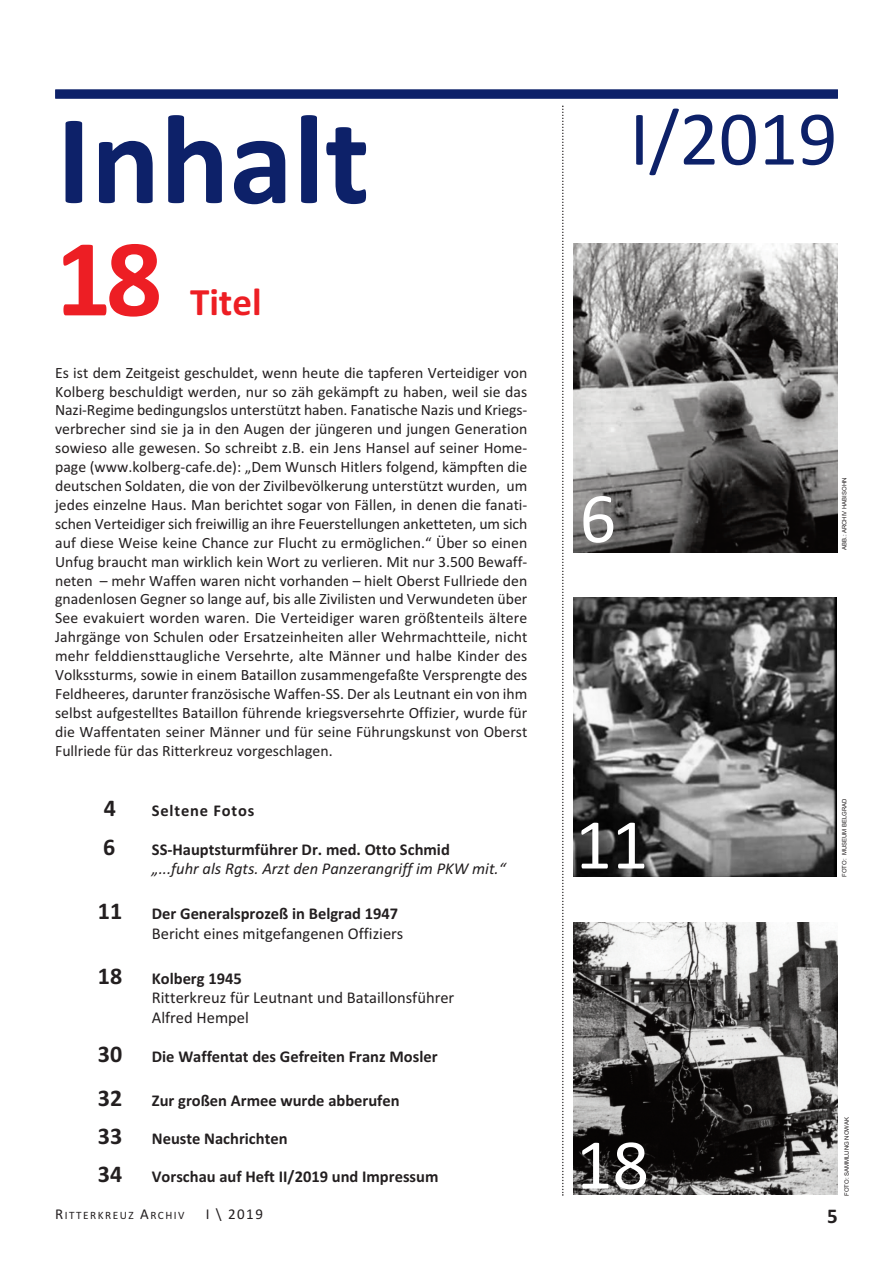
<style>
.page{position:relative;width:893px;height:1263px;background:#fff}
.page>*{position:absolute;margin:0;border:0;box-sizing:border-box;transform-origin:0 0}
.t1{font:700 129px "Calibri";color:#0d2169}
.t2{font:700 111px "Calibri";color:#ed1e24}
.t3{font:78px "Calibri";color:#0d2169}
.t4{font:72px "Calibri";color:#fff}
.t5{font:700 39px "Calibri";color:#ed1e24}
.t6{font:700 24px "Calibri";color:#231f20}
.t7{font:700 21px "Calibri";color:#231f20}
.t8{font:700 16.5px "Calibri";color:#231f20}
.t9{font:16.5px/19.5px "Calibri";color:#231f20}
.t10{font:italic 16.5px "Calibri";color:#231f20}
.t11{font:700 16.5px "Calibri";letter-spacing:.05em;color:#231f20}
.t12{font:15.75px/18.9px "Calibri";color:#231f20;text-align:justify}
.t13{font:15px "Calibri";color:#231f20}
.t14{font:11.25px "Calibri";letter-spacing:.135em;color:#231f20}
.t15{font:6px "Arial";color:#231f20}
.s1{font-weight:700;font-size:24px}
.s2{font-weight:700}
.s3{font-size:24px}
.s4{font-size:15px}
</style>
<div class="page">
<svg style="left:562px;top:106px;width:2px;height:1090px"></svg>
<img style="left:574px;top:597px;width:263px;height:280px">
<img style="left:573px;top:923px;width:265px;height:272px">
<img style="left:573px;top:244px;width:265px;height:309px">
<div style="left:55px;top:90px;width:783px;height:9px;background:#0d2169"></div>
<h1 class="t1" style="left:57px;top:83px;width:314px">Inhalt</h1>
<h3 class="t3" style="left:630px;top:92px;width:209px">I/2019</h3>
<h2 class="t2" style="left:55px;top:212px;width:108px">18</h2>
<h3 class="t5" style="left:190px;top:279px;width:73px">Titel</h3>
<p class="t12" style="left:55px;top:363px;width:474px">Es ist dem Zeitgeist geschuldet, wenn heute die tapferen Verteidiger von Kolberg beschuldigt werden, nur so zäh gekämpft zu haben, weil sie das Nazi-Regime bedingungslos unterstützt haben. Fanatische Nazis und Kriegs&shy;verbrecher sind sie ja in den Augen der jüngeren und jungen Generation sowieso alle gewesen. So schreibt z.B. ein Jens Hansel auf seiner Home&shy;page (www.kolberg-cafe.de): „Dem Wunsch Hitlers folgend, kämpften die deutschen Soldaten, die von der Zivilbevölkerung unterstützt wurden, um jedes einzelne Haus. Man berichtet sogar von Fällen, in denen die fanati&shy;schen Verteidiger sich freiwillig an ihre Feuerstellungen anketteten, um sich auf diese Weise keine Chance zur Flucht zu ermöglichen.“ Über so einen Unfug braucht man wirklich kein Wort zu verlieren. Mit nur 3.500 Bewaff&shy;neten – mehr Waffen waren nicht vorhanden – hielt Oberst Fullriede den gnadenlosen Gegner so lange auf, bis alle Zivilisten und Verwundeten über See evakuiert worden waren. Die Verteidiger waren größtenteils ältere Jahrgänge von Schulen oder Ersatzeinheiten aller Wehrmachtteile, nicht mehr felddiensttaugliche Versehrte, alte Männer und halbe Kinder des Volkssturms, sowie in einem Bataillon zusammengefaßte Versprengte des Feldheeres, darunter französische Waffen-SS. Der als Leutnant ein von ihm selbst aufgestelltes Bataillon führende kriegsversehrte Offizier, wurde für die Waffentaten seiner Männer und für seine Führungskunst von Oberst Fullriede für das Ritterkreuz vorgeschlagen.</p>
<h3 class="t6" style="left:104px;top:793px;width:14px">4</h3>
<p class="t11" style="left:152px;top:800px;width:104px">Seltene Fotos</p>
<h3 class="t6" style="left:103px;top:832px;width:14px">6</h3>
<p class="t8" style="left:152px;top:839px;width:299px">SS-Hauptsturmführer Dr. med. Otto Schmid</p>
<p class="t10" style="left:152px;top:859px;width:355px">„...fuhr als Rgts. Arzt den Panzerangriff im PKW mit.“</p>
<p class="t9" style="left:152px;top:904px;width:253px;text-indent:-54px"><span class="s1">11</span> <span class="s2">Der Generalsprozeß in Belgrad 1947<br></span>Bericht eines mitgefangenen Offiziers</p>
<p class="t9" style="left:152px;top:968px;width:304px;text-indent:-54px"><span class="s1">18</span> <span class="s2">Kolberg 1945<br></span>Ritterkreuz für Leutnant und Bataillonsführer<br>Alfred Hempel</p>
<p class="t8" style="left:98px;top:1046px;width:341px"><span class="s3">30</span> Die Waffentat des Gefreiten Franz Mosler</p>
<p class="t8" style="left:98px;top:1091px;width:303px"><span class="s3">32</span> Zur großen Armee wurde abberufen</p>
<p class="t8" style="left:98px;top:1129px;width:191px"><span class="s3">33</span> Neuste Nachrichten</p>
<p class="t8" style="left:98px;top:1167px;width:342px"><span class="s3">34</span> Vorschau auf Heft II/2019 und Impressum</p>
<h3 class="t4" style="left:580px;top:475px;width:38px">6</h3>
<h3 class="t4" style="left:575px;top:801px;width:74px">11</h3>
<h3 class="t4" style="left:576px;top:1121px;width:74px">18</h3>
<p class="t15" style="left:841px;top:550px;width:74px;rotate:-90deg">ABB.: ARCHIV HABISOHN</p>
<p class="t15" style="left:841px;top:877px;width:80px;rotate:-90deg">FOTO: MUSEUM BELGRAD</p>
<p class="t15" style="left:843px;top:1196px;width:80px;rotate:-90deg">FOTO: SAMMLUNG NOWAK</p>
<p class="t14" style="left:55px;top:1208px;width:131px"><span class="s4">R</span>IttERKREUZ <span class="s4">A</span>RCHIV</p>
<p class="t13" style="left:206px;top:1205px;width:59px">I \ 2019</p>
<h3 class="t7" style="left:827px;top:1204px;width:12px">5</h3>
</div>
